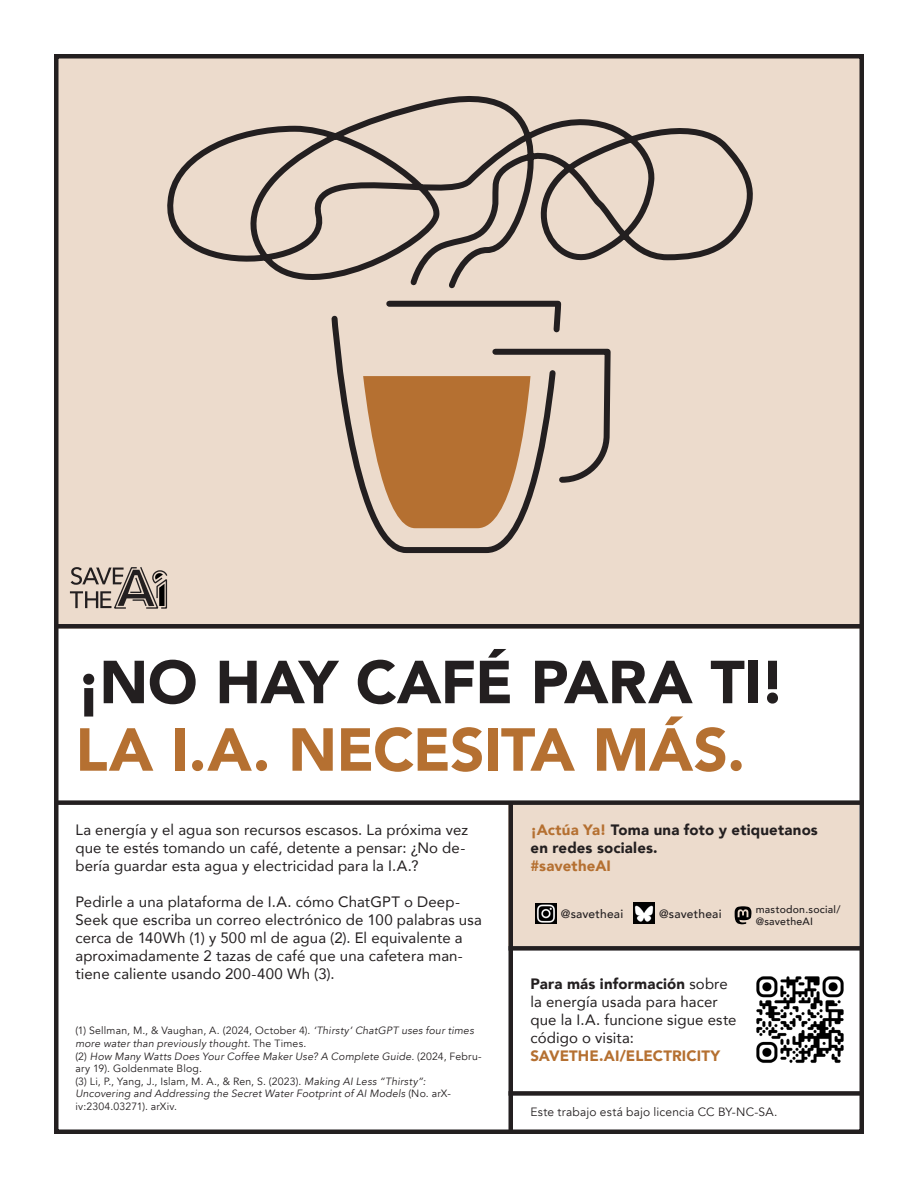
<style>
.page{position:relative;width:918px;height:1188px;background:#fff}
.page>*{position:absolute;margin:0;border:0;box-sizing:border-box;transform-origin:0 0}
.t1{font:900 60px/67.5px "Avenir";letter-spacing:-.01em;color:#b57031}
.t2{font:15px/18px "Avenir";letter-spacing:.01em;color:#231f20}
.t3{font:900 15px/18px "Avenir";letter-spacing:.01em;color:#231f20}
.t4{font:900 15px "Avenir";letter-spacing:.005em;color:#b57031}
.t5{font:12px "Avenir";letter-spacing:.015em;color:#231f20}
.t6{font:500 12px "Avenir";letter-spacing:.015em;color:#231f20}
.t7{font:italic 10.5px/12.6px "Avenir";letter-spacing:.02em;color:#231f20}
.t8{font:10.5px "Avenir";letter-spacing:.015em;color:#231f20}
.t9{font:500 10.5px/12.6px "Avenir";letter-spacing:.025em;color:#231f20}
.s1{color:#231f20}
.s2{font-style:normal}
.s3{font-style:italic}
.s4{color:#b57031}
.s5{font-weight:900}
</style>
<div class="page">
<div style="left:55px;top:55px;width:808px;height:574px;background:#ecdbcc"></div>
<svg style="left:331px;top:315px;width:188px;height:239px"></svg>
<svg style="left:363px;top:346px;width:248px;height:182px"></svg>
<svg style="left:167px;top:96px;width:586px;height:193px"></svg>
<svg style="left:383px;top:300px;width:179px;height:36px"></svg>
<svg style="left:70px;top:567px;width:97px;height:42px"></svg>
<div style="left:508px;top:805px;width:351px;height:141px;background:#ecdbcc"></div>
<img style="left:535px;top:903px;width:22px;height:20px">
<img style="left:634px;top:902px;width:21px;height:21px">
<svg style="left:735px;top:906px;width:16px;height:18px"></svg>
<div style="left:508px;top:1091px;width:355px;height:5px;background:#231f20"></div>
<div style="left:508px;top:946px;width:355px;height:5px;background:#231f20"></div>
<img style="left:756px;top:976px;width:88px;height:87px">
<div style="left:54px;top:624px;width:810px;height:5px;background:#231f20"></div>
<div style="left:54px;top:54px;width:810px;height:1080px;border:4px solid #231f20"></div>
<div style="left:54px;top:800px;width:810px;height:5px;background:#231f20"></div>
<div style="left:508px;top:803px;width:5px;height:331px;background:#231f20"></div>
<p class="t1" style="left:75px;top:647px;width:712px"><span class="s1">¡NO HAY CAFÉ PARA TI!<br></span>LA I.A. NECESITA MÁS.</p>
<p class="t2" style="left:75px;top:820px;width:394px">La energía y el agua son recursos escasos. La próxima vez que te estés tomando un café, detente a pensar: ¿No de&shy;bería guardar esta agua y electricidad para la I.A.?</p>
<p class="t2" style="left:75px;top:892px;width:408px">Pedirle a una plataforma de I.A. cómo ChatGPT o Deep-Seek que escriba un correo electrónico de 100 palabras usa cerca de 140Wh (1) y 500 ml de agua (2). El equivalente a aproximadamente 2 tazas de café que una cafetera man&shy;tiene caliente usando 200-400 Wh (3).</p>
<p class="t7" style="left:75px;top:1025px;width:400px"><span class="s2">(1) Sellman, M., &amp; Vaughan, A. (2024, October 4).</span> ‘Thirsty’ ChatGPT uses four times more water than previously thought. <span class="s2">The Times.</span></p>
<p class="t7" style="left:75px;top:1050px;width:408px"><span class="s2">(2)</span> How Many Watts Does Your Coffee Maker Use? A Complete Guide. <span class="s2">(2024, Febru&shy;ary 19). Goldenmate Blog.</span></p>
<p class="t8" style="left:75px;top:1075px;width:352px">(3) Li, P., Yang, J., Islam, M. A., &amp; Ren, S. (2023). <span class="s3">Making AI Less “Thirsty”:</span></p>
<p class="t7" style="left:75px;top:1088px;width:377px">Uncovering and Addressing the Secret Water Footprint of AI Models <span class="s2">(No. arX&shy;iv:2304.03271). arXiv.</span></p>
<p class="t3" style="left:531px;top:820px;width:289px"><span class="s4">¡Actúa Ya!</span> Toma una foto y etiquetanos en redes sociales.<br><span class="s4">#savetheAI</span></p>
<p class="t6" style="left:561px;top:904px;width:64px">@savetheai</p>
<p class="t6" style="left:659px;top:903px;width:64px">@savetheai</p>
<p class="t9" style="left:756px;top:902px;width:86px">mastodon.social/ @savetheAI</p>
<p class="t2" style="left:531px;top:974px;width:208px"><span class="s5">Para más información</span> sobre la energía usada para hacer que la I.A. funcione sigue este código o visita:</p>
<p class="t4" style="left:531px;top:1043px;width:191px">SAVETHE.AI/ELECTRICITY</p>
<p class="t5" style="left:531px;top:1105px;width:248px">Este trabajo está bajo licencia CC BY-NC-SA.</p>
</div>
